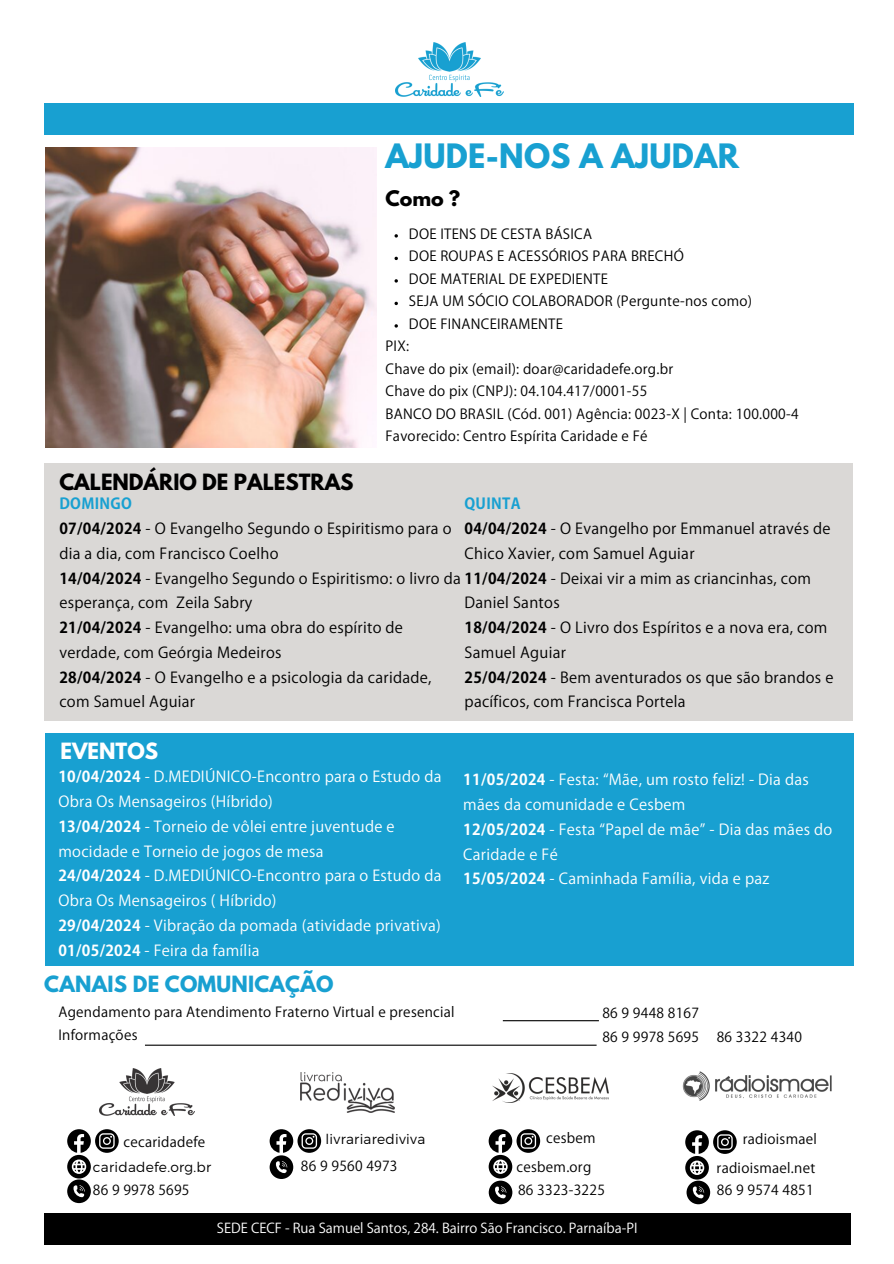
<style>
.page{position:relative;width:894px;height:1264px;background:#fff}
.page>*{position:absolute;margin:0;border:0;box-sizing:border-box;transform-origin:0 0}
.t1{font:700 29.85px "League Spartan";letter-spacing:.01em;color:#18a0d1}
.t2{font:700 19.8px "League Spartan";color:#000}
.t3{font:700 19.8px "League Spartan";letter-spacing:.01em;color:#18a0d1}
.t4{font:700 19.8px "League Spartan";color:#fff}
.t5{font:700 19.05px "League Spartan";color:#000}
.t6{font:15px/24.8px "Koz Go Pro";letter-spacing:.02em;color:#000}
.t7{font:15px/24.8px "Koz Go Pro";letter-spacing:.02em;color:#fff}
.t8{font:700 15px "Koz Go Pro";letter-spacing:.02em;color:#18a0d1}
.t9{font:13.8px "Koz Go Pro";letter-spacing:.02em;color:#000}
.t10{font:300 13.8px "Montserrat";letter-spacing:.02em;color:#000}
.t11{font:13.5px "Koz Go Pro";color:#fff}
.s1{font-weight:700}
</style>
<div class="page">
<div style="left:44px;top:104px;width:809px;height:31px;background:#18a0d1"></div>
<div style="left:45px;top:732px;width:808px;height:233px;background:#18a0d1"></div>
<img style="left:45px;top:147px;width:331px;height:301px">
<img style="left:395px;top:42px;width:108px;height:54px">
<div style="left:44px;top:463px;width:808px;height:258px;background:#dad8d6"></div>
<hr style="left:502px;top:1020px;width:96px;height:1px;background:#000">
<hr style="left:145px;top:1044px;width:451px;height:1px;background:#000">
<img style="left:301px;top:1072px;width:93px;height:40px">
<img style="left:100px;top:1068px;width:94px;height:47px">
<img style="left:682px;top:1071px;width:150px;height:30px">
<img style="left:492px;top:1073px;width:116px;height:29px">
<svg style="left:67px;top:1129px;width:52px;height:74px"></svg>
<svg style="left:269px;top:1129px;width:52px;height:49px"></svg>
<svg style="left:488px;top:1129px;width:52px;height:75px"></svg>
<svg style="left:685px;top:1130px;width:51px;height:74px"></svg>
<div style="left:44px;top:1213px;width:806px;height:31px;background:#000"></div>
<svg style="left:394px;top:257px;width:4px;height:3px"></svg>
<svg style="left:394px;top:302px;width:4px;height:3px"></svg>
<p class="t1" style="left:385px;top:141px;width:355px">AJUDE-NOS A AJUDAR</p>
<p class="t5" style="left:385px;top:189px;width:76px">Como ?</p>
<p class="t9" style="left:409px;top:226px;width:185px">DOE ITENS DE CESTA BÁSICA</p>
<p class="t9" style="left:409px;top:249px;width:276px">DOE ROUPAS E ACESSÓRIOS PARA BRECHÓ</p>
<p class="t9" style="left:409px;top:271px;width:200px">DOE MATERIAL DE EXPEDIENTE</p>
<p class="t9" style="left:409px;top:294px;width:344px">SEJA UM SÓCIO COLABORADOR (Pergunte-nos como)</p>
<h2 class="t9" style="left:409px;top:316px;width:155px">DOE FINANCEIRAMENTE</h2>
<p class="t9" style="left:385px;top:339px;width:25px">PIX:</p>
<p class="t9" style="left:385px;top:361px;width:289px">Chave do pix (email): doar@caridadefe.org.br</p>
<p class="t9" style="left:385px;top:384px;width:263px">Chave do pix (CNPJ): 04.104.417/0001-55</p>
<p class="t9" style="left:385px;top:406px;width:414px">BANCO DO BRASIL (Cód. 001) Agência: 0023-X | Conta: 100.000-4</p>
<p class="t9" style="left:385px;top:429px;width:263px">Favorecido: Centro Espírita Caridade e Fé</p>
<p class="t2" style="left:59px;top:472px;width:296px">CALENDÁRIO DE PALESTRAS</p>
<p class="t8" style="left:59px;top:496px;width:74px">DOMINGO</p>
<h2 class="t6" style="left:59px;top:516px;width:394px"><span class="s1">07/04/2024</span> - O Evangelho Segundo o Espiritismo para o dia a dia, com Francisco Coelho</h2>
<p class="t6" style="left:59px;top:565px;width:753px"><span class="s1">14/04/2024</span> - Evangelho Segundo o Espiritismo: o livro da <span class="s1">11/04/2024</span> - Deixai vir a mim as criancinhas, com esperança, com Zeila Sabry</p>
<p class="t6" style="left:59px;top:615px;width:345px"><span class="s1">21/04/2024</span> - Evangelho: uma obra do espírito de verdade, com Geórgia Medeiros</p>
<p class="t6" style="left:59px;top:664px;width:373px"><span class="s1">28/04/2024</span> - O Evangelho e a psicologia da caridade, com Samuel Aguiar</p>
<p class="t8" style="left:464px;top:496px;width:58px">QUINTA</p>
<p class="t6" style="left:464px;top:516px;width:367px"><span class="s1">04/04/2024</span> - O Evangelho por Emmanuel através de<br>Chico Xavier, com Samuel Aguiar</p>
<p class="t6" style="left:464px;top:590px;width:97px">Daniel Santos</p>
<p class="t6" style="left:464px;top:615px;width:364px"><span class="s1">18/04/2024</span> - O Livro dos Espíritos e a nova era, com<br>Samuel Aguiar</p>
<p class="t6" style="left:464px;top:664px;width:370px"><span class="s1">25/04/2024</span> - Bem aventurados os que são brandos e pacíficos, com Francisca Portela</p>
<p class="t4" style="left:61px;top:741px;width:99px">EVENTOS</p>
<p class="t7" style="left:58px;top:764px;width:384px"><span class="s1">10/04/2024</span> - D.MEDIÚNICO-Encontro para o Estudo da<br>Obra Os Mensageiros (Híbrido)</p>
<p class="t7" style="left:58px;top:813px;width:337px"><span class="s1">13/04/2024</span> - Torneio de vôlei entre juventude e mocidade e Torneio de jogos de mesa</p>
<p class="t7" style="left:58px;top:863px;width:384px"><span class="s1">24/04/2024</span> - D.MEDIÚNICO-Encontro para o Estudo da<br>Obra Os Mensageiros ( Híbrido)</p>
<p class="t7" style="left:58px;top:912px;width:383px"><span class="s1">29/04/2024</span> - Vibração da pomada (atividade privativa)</p>
<p class="t7" style="left:58px;top:937px;width:202px"><span class="s1">01/05/2024</span> - Feira da família</p>
<p class="t7" style="left:463px;top:767px;width:347px"><span class="s1">11/05/2024</span> - Festa: “Mãe, um rosto feliz! - Dia das mães da comunidade e Cesbem</p>
<p class="t7" style="left:463px;top:816px;width:370px"><span class="s1">12/05/2024</span> - Festa “Papel de mãe” - Dia das mães do<br>Caridade e Fé</p>
<p class="t7" style="left:463px;top:866px;width:307px"><span class="s1">15/05/2024</span> - Caminhada Família, vida e paz</p>
<h1 class="t3" style="left:44px;top:974px;width:290px">CANAIS DE COMUNICAÇÃO</h1>
<h3 class="t9" style="left:58px;top:1005px;width:397px">Agendamento para Atendimento Fraterno Virtual e presencial</h3>
<p class="t9" style="left:58px;top:1027px;width:81px">Informações</p>
<p class="t9" style="left:602px;top:1029px;width:98px">86 9 9978 5695</p>
<p class="t9" style="left:716px;top:1029px;width:87px">86 3322 4340</p>
<h2 class="t9" style="left:602px;top:1005px;width:98px">86 9 9448 8167</h2>
<p class="t9" style="left:123px;top:1134px;width:83px">cecaridadefe</p>
<p class="t10" style="left:93px;top:1157px;width:120px">caridadefe.org.br</p>
<p class="t10" style="left:325px;top:1130px;width:101px">livrariarediviva</p>
<p class="t9" style="left:546px;top:1131px;width:51px">cesbem</p>
<p class="t9" style="left:516px;top:1159px;width:76px">cesbem.org</p>
<p class="t9" style="left:742px;top:1132px;width:76px">radioismael</p>
<p class="t9" style="left:301px;top:1158px;width:98px">86 9 9560 4973</p>
<p class="t9" style="left:716px;top:1160px;width:100px">radioismael.net</p>
<p class="t9" style="left:93px;top:1182px;width:98px">86 9 9978 5695</p>
<p class="t9" style="left:518px;top:1183px;width:88px">86 3323-3225</p>
<p class="t9" style="left:716px;top:1183px;width:98px">86 9 9574 4851</p>
<p class="t11" style="left:217px;top:1221px;width:422px">SEDE CECF - Rua Samuel Santos, 284. Bairro São Francisco. Parnaíba-PI</p>
</div>
